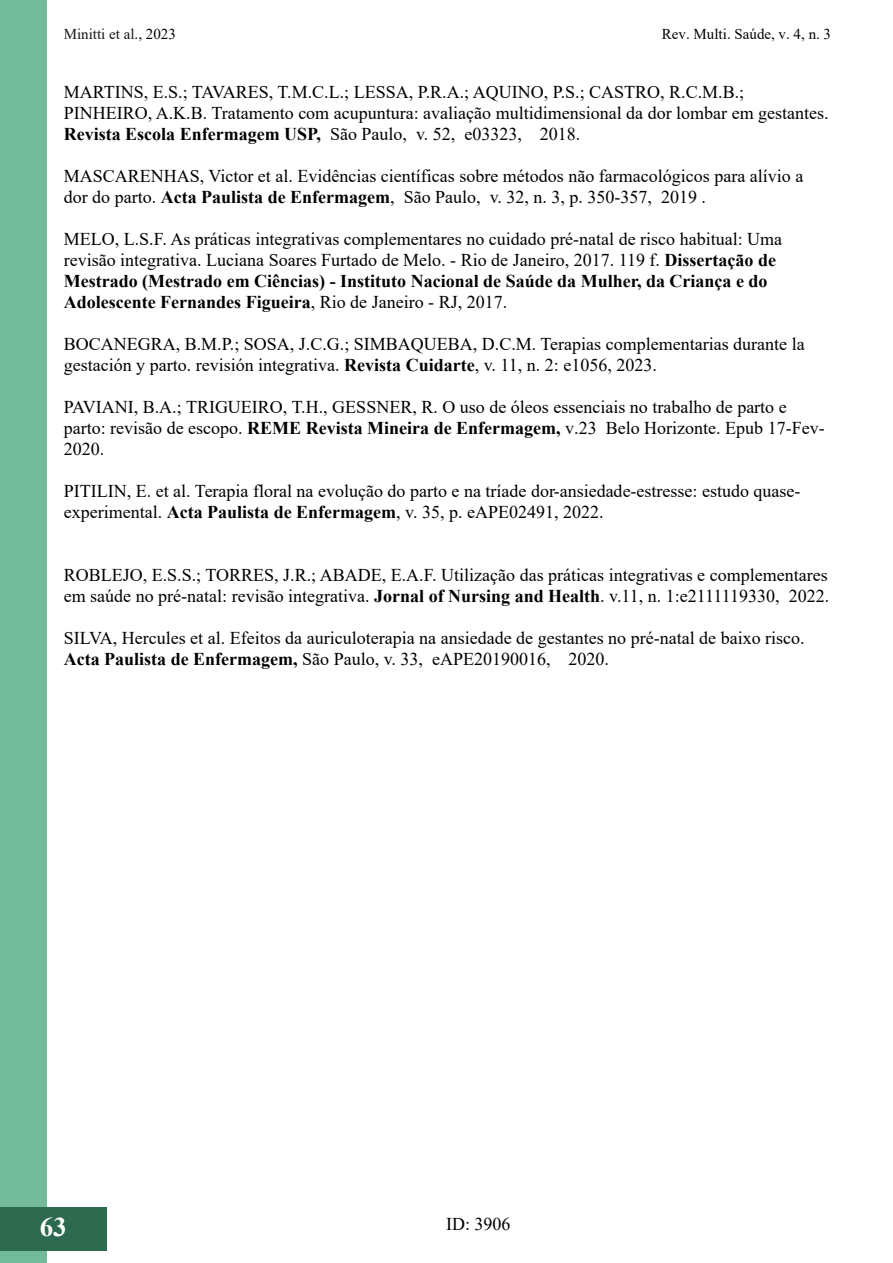
<style>
.page{position:relative;width:893px;height:1263px;background:#fff}
.page>*{position:absolute;margin:0;border:0;box-sizing:border-box;transform-origin:0 0}
.t1{font:700 27px "Times New Roman";color:#fff}
.t2{font:18px/21px "Times New Roman";color:#000}
.t3{font:15px "Times New Roman";color:#000}
.t4{font:15px "Times New Roman";color:#181717}
.s1{color:#000}
.s2{font-weight:700}
</style>
<div class="page">
<div style="left:0;top:0;width:47px;height:1262px;background:#73ba9b"></div>
<div style="left:0;top:1207px;width:106px;height:43px;background:#2d6a4f"></div>
<p class="t4" style="left:64px;top:24px;width:114px">Minitti et al<span class="s1">., 2023</span></p>
<p class="t3" style="left:662px;top:24px;width:171px">Rev. Multi. Saúde, v. 4, n. 3</p>
<p class="t2" style="left:64px;top:80px;width:766px">MARTINS, E.S.; TAVARES, T.M.C.L.; LESSA, P.R.A.; AQUINO, P.S.; CASTRO, R.C.M.B.;<br>PINHEIRO, A.K.B. Tratamento com acupuntura: avaliação multidimensional da dor lombar em gestantes.<br><span class="s2">Revista Escola Enfermagem USP,</span> São Paulo, v. 52, e03323, 2018.</p>
<p class="t2" style="left:64px;top:164px;width:741px">MASCARENHAS, Victor et al. Evidências científicas sobre métodos não farmacológicos para alívio a dor do parto. <span class="s2">Acta Paulista de Enfermagem</span>, São Paulo, v. 32, n. 3, p. 350-357, 2019 .</p>
<p class="t2" style="left:64px;top:227px;width:720px">MELO, L.S.F. As práticas integrativas complementares no cuidado pré-natal de risco habitual: Uma revisão integrativa. Luciana Soares Furtado de Melo. - Rio de Janeiro, 2017. 119 f. <span class="s2">Dissertação de Mestrado (Mestrado em Ciências) - Instituto Nacional de Saúde da Mulher, da Criança e do Adolescente Fernandes Figueira</span>, Rio de Janeiro - RJ, 2017.</p>
<p class="t2" style="left:64px;top:332px;width:742px">BOCANEGRA, B.M.P.; SOSA, J.C.G.; SIMBAQUEBA, D.C.M. Terapias complementarias durante la gestación y parto. revisión integrativa. <span class="s2">Revista Cuidarte</span>, v. 11, n. 2: e1056, 2023.</p>
<p class="t2" style="left:64px;top:395px;width:762px">PAVIANI, B.A.; TRIGUEIRO, T.H., GESSNER, R. O uso de óleos essenciais no trabalho de parto e parto: revisão de escopo. <span class="s2">REME Revista Mineira de Enfermagem,</span> v.23 Belo Horizonte. Epub 17-Fev-<br>2020.</p>
<p class="t2" style="left:64px;top:479px;width:738px">PITILIN, E. et al. Terapia floral na evolução do parto e na tríade dor-ansiedade-estresse: estudo quase&shy;experimental. <span class="s2">Acta Paulista de Enfermagem</span>, v. 35, p. eAPE02491, 2022.</p>
<p class="t2" style="left:64px;top:563px;width:767px">ROBLEJO, E.S.S.; TORRES, J.R.; ABADE, E.A.F. Utilização das práticas integrativas e complementares em saúde no pré-natal: revisão integrativa. <span class="s2">Jornal of Nursing and Health</span>. v.11, n. 1:e2111119330, 2022.</p>
<p class="t2" style="left:64px;top:626px;width:742px">SILVA, Hercules et al. Efeitos da auriculoterapia na ansiedade de gestantes no pré-natal de baixo risco.<br><span class="s2">Acta Paulista de Enfermagem,</span> São Paulo, v. 33, eAPE20190016, 2020.</p>
<h1 class="t1" style="left:40px;top:1207px;width:28px">63</h1>
<p class="t2" style="left:446px;top:1213px;width:66px">ID: 3906</p>
</div>
